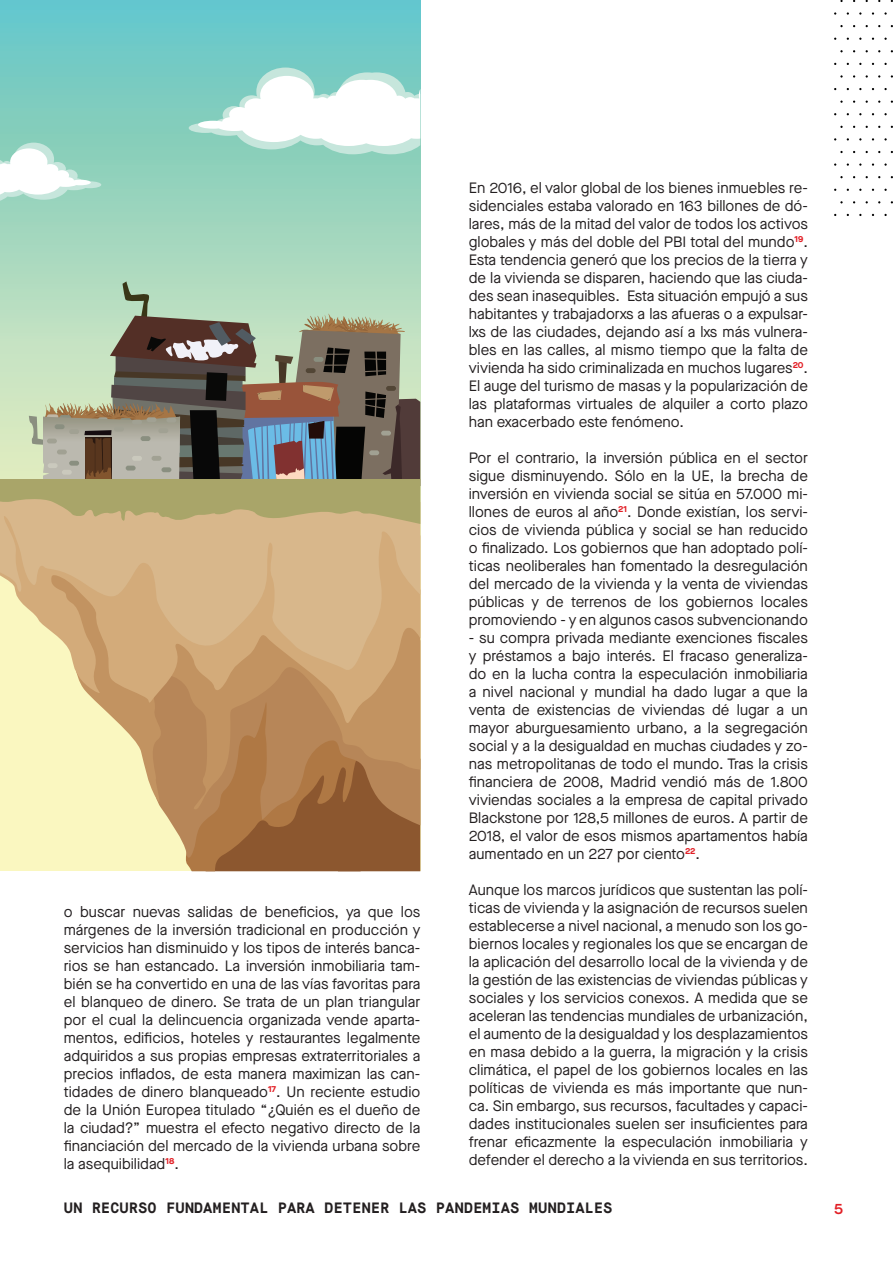
<style>
.page{position:relative;width:893px;height:1263px;background:#fff}
.page>*{position:absolute;margin:0;border:0;box-sizing:border-box;transform-origin:0 0}
.Body_text{font:15px/18px "Maison Neue";color:#231f20;text-align:justify}
.t1{font:700 15px "Maison Mono";color:#231f20}
.t2{font:600 15px "Maison Neue";color:#e21f26}
</style>
<div class="page">
<div style="left:0;top:263px;width:420px;height:608px;background:#faf7c0"></div>
<svg style="left:0;top:0;width:420px;height:281px;background:#89d0c1"></svg>
<svg style="left:0;top:143px;width:101px;height:60px"></svg>
<svg style="left:189px;top:68px;width:231px;height:86px"></svg>
<svg style="left:186px;top:863px;width:234px;height:8px;background:#915c33"></svg>
<svg style="left:164px;top:813px;width:256px;height:50px;background:#9d6b3f"></svg>
<svg style="left:127px;top:732px;width:293px;height:81px;background:#b78858"></svg>
<svg style="left:77px;top:675px;width:343px;height:57px;background:#c49867"></svg>
<svg style="left:0;top:524px;width:420px;height:151px;background:#d7b587"></svg>
<svg style="left:0;top:281px;width:420px;height:243px;background:#969981"></svg>
<p class="Body_text" style="left:64px;top:903px;width:358px">o buscar nuevas salidas de beneficios, ya que los márgenes de la inversión tradicional en producción y servicios han disminuido y los tipos de interés banca&shy;rios se han estancado. La inversión inmobiliaria tam&shy;bién se ha convertido en una de las vías favoritas para el blanqueo de dinero. Se trata de un plan triangular por el cual la delincuencia organizada vende aparta&shy;mentos, edificios, hoteles y restaurantes legalmente adquiridos a sus propias empresas extraterritoriales a precios inflados, de esta manera maximizan las can&shy;tidades de dinero blanqueado<sup>17</sup>. Un reciente estudio de la Unión Europea titulado “¿Quién es el dueño de la ciudad?” muestra el efecto negativo directo de la financiación del mercado de la vivienda urbana sobre la asequibilidad<sup>18</sup>.</p>
<p class="Body_text" style="left:469px;top:179px;width:341px">En 2016, el valor global de los bienes inmuebles re&shy;sidenciales estaba valorado en 163 billones de dó&shy;lares, más de la mitad del valor de todos los activos globales y más del doble del PBI total del mundo<sup>19</sup>.<br>Esta tendencia generó que los precios de la tierra y de la vivienda se disparen, haciendo que las ciuda&shy;des sean inasequibles. Esta situación empujó a sus habitantes y trabajadorxs a las afueras o a expulsar&shy;lxs de las ciudades, dejando así a lxs más vulnera&shy;bles en las calles, al mismo tiempo que la falta de vivienda ha sido criminalizada en muchos lugares<sup>20</sup>.<br>El auge del turismo de masas y la popularización de las plataformas virtuales de alquiler a corto plazo han exacerbado este fenómeno.</p>
<p class="Body_text" style="left:469px;top:449px;width:341px">Por el contrario, la inversión pública en el sector sigue disminuyendo. Sólo en la UE, la brecha de inversión en vivienda social se sitúa en 57.000 mi&shy;llones de euros al año<sup>21</sup>. Donde existían, los servi&shy;cios de vivienda pública y social se han reducido o finalizado. Los gobiernos que han adoptado polí&shy;ticas neoliberales han fomentado la desregulación del mercado de la vivienda y la venta de viviendas públicas y de terrenos de los gobiernos locales promoviendo - y en algunos casos subvencionando</p>
<p class="Body_text" style="left:469px;top:629px;width:341px">- su compra privada mediante exenciones fiscales y préstamos a bajo interés. El fracaso generaliza&shy;do en la lucha contra la especulación inmobiliaria a nivel nacional y mundial ha dado lugar a que la venta de existencias de viviendas dé lugar a un mayor aburguesamiento urbano, a la segregación social y a la desigualdad en muchas ciudades y zo&shy;nas metropolitanas de todo el mundo. Tras la crisis financiera de 2008, Madrid vendió más de 1.800 viviendas sociales a la empresa de capital privado Blackstone por 128,5 millones de euros. A partir de 2018, el valor de esos mismos apartamentos había aumentado en un 227 por ciento<sup>22</sup>.</p>
<p class="Body_text" style="left:469px;top:881px;width:341px">Aunque los marcos jurídicos que sustentan las polí&shy;ticas de vivienda y la asignación de recursos suelen establecerse a nivel nacional, a menudo son los go&shy;biernos locales y regionales los que se encargan de la aplicación del desarrollo local de la vivienda y de la gestión de las existencias de viviendas públicas y sociales y los servicios conexos. A medida que se aceleran las tendencias mundiales de urbanización, el aumento de la desigualdad y los desplazamientos en masa debido a la guerra, la migración y la crisis climática, el papel de los gobiernos locales en las políticas de vivienda es más importante que nun&shy;ca. Sin embargo, sus recursos, facultades y capaci&shy;dades institucionales suelen ser insuficientes para frenar eficazmente la especulación inmobiliaria y defender el derecho a la vivienda en sus territorios.</p>
<p class="t1" style="left:64px;top:1198px;width:550px">UN RECURSO FUNDAMENTAL PARA DETENER LAS PANDEMIAS MUNDIALES</p>
<p class="t2" style="left:834px;top:1198px;width:10px">5</p>
</div>
